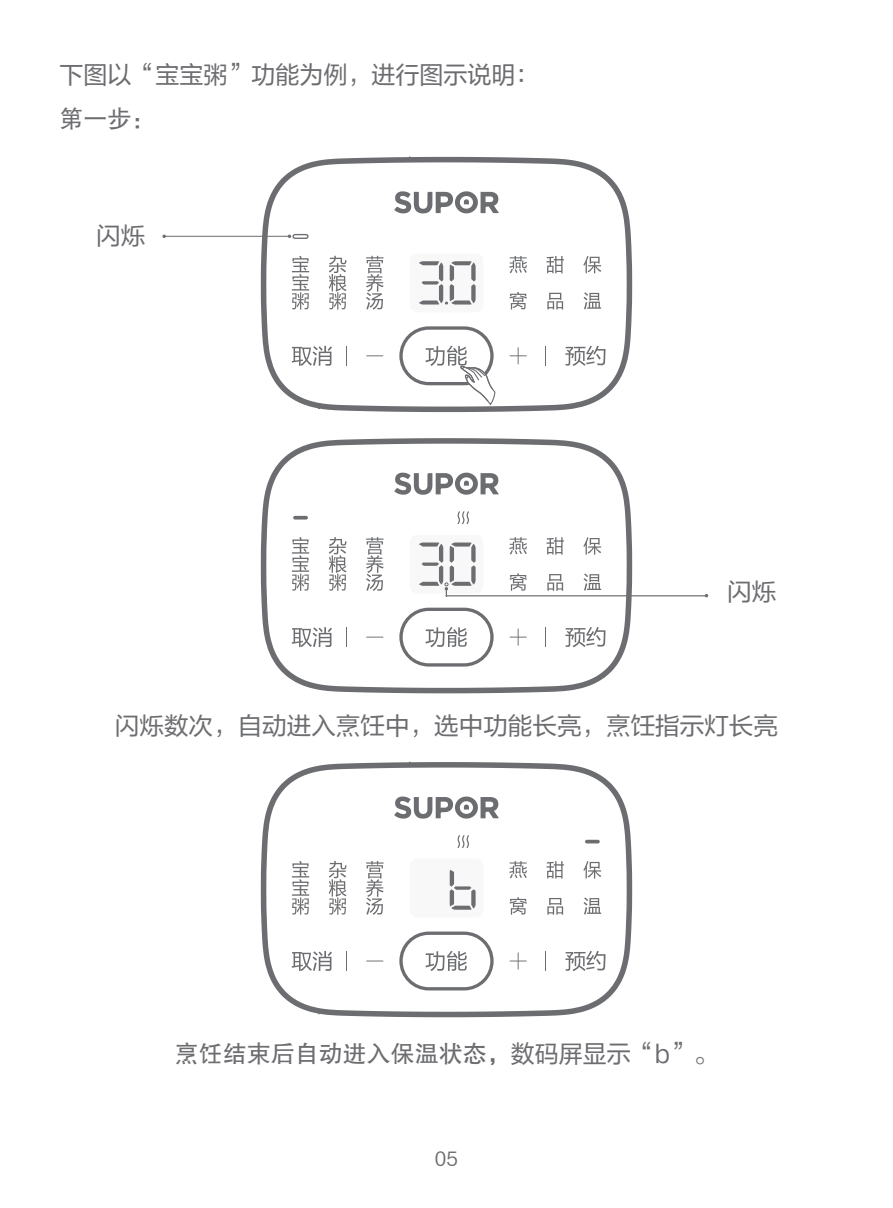
<style>
.page{position:relative;width:893px;height:1208px;background:#fff}
.page>*{position:absolute;margin:0;border:0;box-sizing:border-box;transform-origin:0 0}
.t1{font:24px "FZLTHJW GB1 0";color:#6c6d70}
.t2{font:24px "FZHTJW GB1 0";color:#6c6d70}
.t3{font:18px "FZLTHJW GB1 0";color:#6c6d70}
.s1{font-family:"FZLTHJW GB1 0"}
</style>
<div class="page">
<hr style="left:165px;top:236px;width:124px;height:1px;background:#6c6d70">
<svg style="left:261px;top:762px;width:371px;height:255px"></svg>
<svg style="left:510px;top:952px;width:17px;height:17px"></svg>
<svg style="left:366px;top:960px;width:17px;height:1px"></svg>
<svg style="left:394px;top:796px;width:105px;height:22px"></svg>
<div style="left:410px;top:858px;width:73px;height:59px;background:#f8f8f8;border-radius:8px"></div>
<svg style="left:450px;top:870px;width:26px;height:39px"></svg>
<svg style="left:329px;top:861px;width:18px;height:53px"></svg>
<svg style="left:366px;top:861px;width:18px;height:54px"></svg>
<svg style="left:547px;top:861px;width:17px;height:17px"></svg>
<svg style="left:547px;top:898px;width:16px;height:16px"></svg>
<svg style="left:399px;top:931px;width:95px;height:59px"></svg>
<svg style="left:292px;top:861px;width:17px;height:53px"></svg>
<svg style="left:583px;top:861px;width:18px;height:17px"></svg>
<svg style="left:583px;top:897px;width:18px;height:17px"></svg>
<svg style="left:585px;top:839px;width:15px;height:4px"></svg>
<svg style="left:457px;top:835px;width:12px;height:13px"></svg>
<svg style="left:565px;top:951px;width:40px;height:20px"></svg>
<svg style="left:292px;top:951px;width:40px;height:20px"></svg>
<svg style="left:346px;top:951px;width:1px;height:19px"></svg>
<svg style="left:545px;top:951px;width:1px;height:19px"></svg>
<svg style="left:509px;top:861px;width:18px;height:17px"></svg>
<svg style="left:509px;top:897px;width:18px;height:17px"></svg>
<svg style="left:261px;top:438px;width:371px;height:255px"></svg>
<div style="left:564px;top:618px;width:38px;height:38px;border:1px solid #211814;border-radius:50%"></div>
<svg style="left:510px;top:628px;width:17px;height:17px"></svg>
<svg style="left:366px;top:636px;width:17px;height:1px"></svg>
<svg style="left:394px;top:472px;width:105px;height:23px"></svg>
<div style="left:410px;top:535px;width:73px;height:58px;background:#f8f8f8;border-radius:8px"></div>
<svg style="left:329px;top:537px;width:18px;height:54px"></svg>
<svg style="left:366px;top:537px;width:18px;height:54px"></svg>
<svg style="left:399px;top:607px;width:95px;height:59px"></svg>
<svg style="left:292px;top:537px;width:17px;height:54px"></svg>
<hr style="left:293px;top:516px;width:15px;height:3px;background:#6c6d70;border-radius:2px">
<svg style="left:457px;top:511px;width:12px;height:13px"></svg>
<svg style="left:565px;top:627px;width:40px;height:20px"></svg>
<svg style="left:292px;top:627px;width:40px;height:20px"></svg>
<svg style="left:346px;top:627px;width:1px;height:20px"></svg>
<svg style="left:545px;top:627px;width:1px;height:20px"></svg>
<svg style="left:261px;top:157px;width:371px;height:255px"></svg>
<div style="left:291px;top:337px;width:37px;height:37px;border:1px solid #211814;border-radius:50%"></div>
<div style="left:564px;top:337px;width:38px;height:37px;border:1px solid #211814;border-radius:50%"></div>
<div style="left:356px;top:337px;width:38px;height:37px;border:1px solid #211814;border-radius:50%"></div>
<div style="left:499px;top:337px;width:38px;height:37px;border:1px solid #211814;border-radius:50%"></div>
<svg style="left:510px;top:347px;width:17px;height:17px"></svg>
<svg style="left:366px;top:355px;width:17px;height:1px"></svg>
<svg style="left:394px;top:191px;width:105px;height:22px"></svg>
<div style="left:410px;top:253px;width:73px;height:59px;background:#f8f8f8;border-radius:8px"></div>
<svg style="left:419px;top:261px;width:57px;height:43px"></svg>
<svg style="left:329px;top:256px;width:18px;height:53px"></svg>
<svg style="left:366px;top:256px;width:18px;height:54px"></svg>
<svg style="left:547px;top:256px;width:17px;height:17px"></svg>
<svg style="left:547px;top:293px;width:16px;height:16px"></svg>
<svg style="left:292px;top:256px;width:17px;height:53px"></svg>
<div style="left:292px;top:234px;width:17px;height:5px;border:1px solid #6c6d70;border-radius:2px"></div>
<svg style="left:583px;top:256px;width:18px;height:17px"></svg>
<svg style="left:583px;top:292px;width:18px;height:17px"></svg>
<svg style="left:565px;top:346px;width:40px;height:20px"></svg>
<svg style="left:292px;top:346px;width:40px;height:20px"></svg>
<svg style="left:346px;top:346px;width:1px;height:19px"></svg>
<svg style="left:545px;top:346px;width:1px;height:19px"></svg>
<svg style="left:509px;top:256px;width:18px;height:17px"></svg>
<svg style="left:509px;top:292px;width:18px;height:17px"></svg>
<svg style="left:399px;top:326px;width:97px;height:80px"></svg>
<svg style="left:419px;top:537px;width:289px;height:60px"></svg>
<p class="t1" style="left:59px;top:61px;width:481px">下图以“宝宝粥”功能为例，进行图示说明：</p>
<p class="t2" style="left:59px;top:105px;width:97px">第一步：</p>
<p class="t1" style="left:96px;top:223px;width:51px">闪烁</p>
<p class="t1" style="left:727px;top:579px;width:51px">闪烁</p>
<p class="t1" style="left:115px;top:712px;width:665px">闪烁数次，自动进入烹饪中，选中功能长亮，烹饪指示灯长亮</p>
<p class="t2" style="left:175px;top:1040px;width:545px">烹饪结束后自动进入保温状态，<span class="s1">数码屏显示“b”</span>。</p>
<p class="t3" style="left:435px;top:1148px;width:25px">05</p>
</div>
